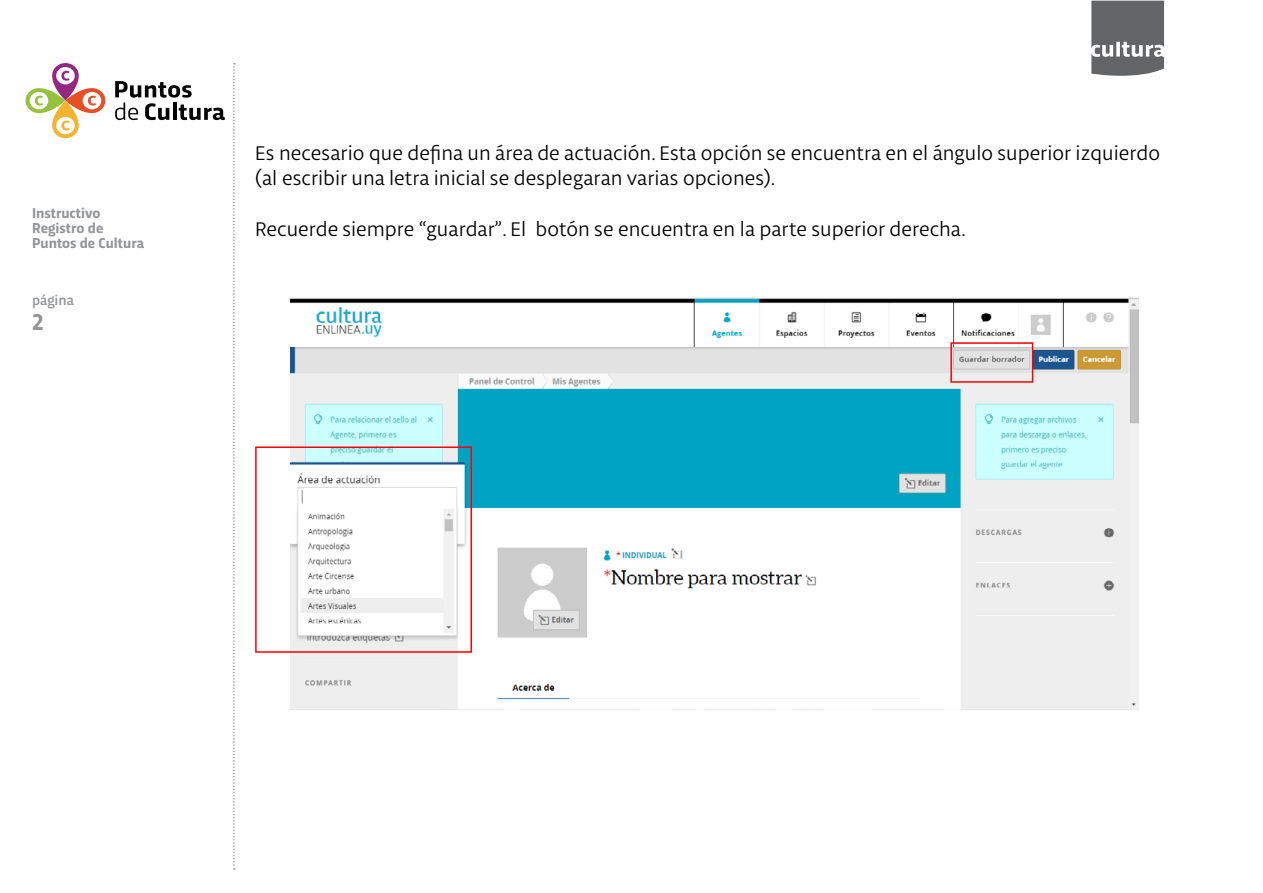
<style>
.page{position:relative;width:1263px;height:893px;background:#fff}
.page>*{position:absolute;margin:0;border:0;box-sizing:border-box;transform-origin:0 0}
.t1{font:700 24px "Trasandina";color:#939598}
.t2{font:21px/25.2px "Libertad";color:#000}
.t3{font:700 15px/15px "Trasandina";color:#939598}
.t4{font:500 15px "Trasandina";color:#939598}
</style>
<div class="page">
<svg style="left:233px;top:63px;width:2px;height:807px"></svg>
<svg style="left:115px;top:81px;width:110px;height:39px"></svg>
<svg style="left:25px;top:63px;width:81px;height:75px"></svg>
<svg style="left:1091px;top:1px;width:73px;height:75px;background:#757678"></svg>
<img style="left:290px;top:298px;width:848px;height:411px">
<div style="left:950px;top:342px;width:83px;height:41px;border:2px solid #fe0000"></div>
<div style="left:255px;top:446px;width:217px;height:207px;border:2px solid #fe0000"></div>
<p class="t3" style="left:32px;top:205px;width:114px">Instructivo<br>Registro de<br>Puntos de Cultura</p>
<p class="t4" style="left:32px;top:289px;width:44px">página</p>
<p class="t1" style="left:32px;top:305px;width:13px">2</p>
<p class="t2" style="left:255px;top:140px;width:906px">Es necesario que defina un área de actuación. Esta opción se encuentra en el ángulo superior izquierdo (al escribir una letra inicial se desplegaran varias opciones).</p>
<p class="t2" style="left:255px;top:216px;width:712px">Recuerde siempre “guardar”. El botón se encuentra en la parte superior derecha.</p>
</div>
